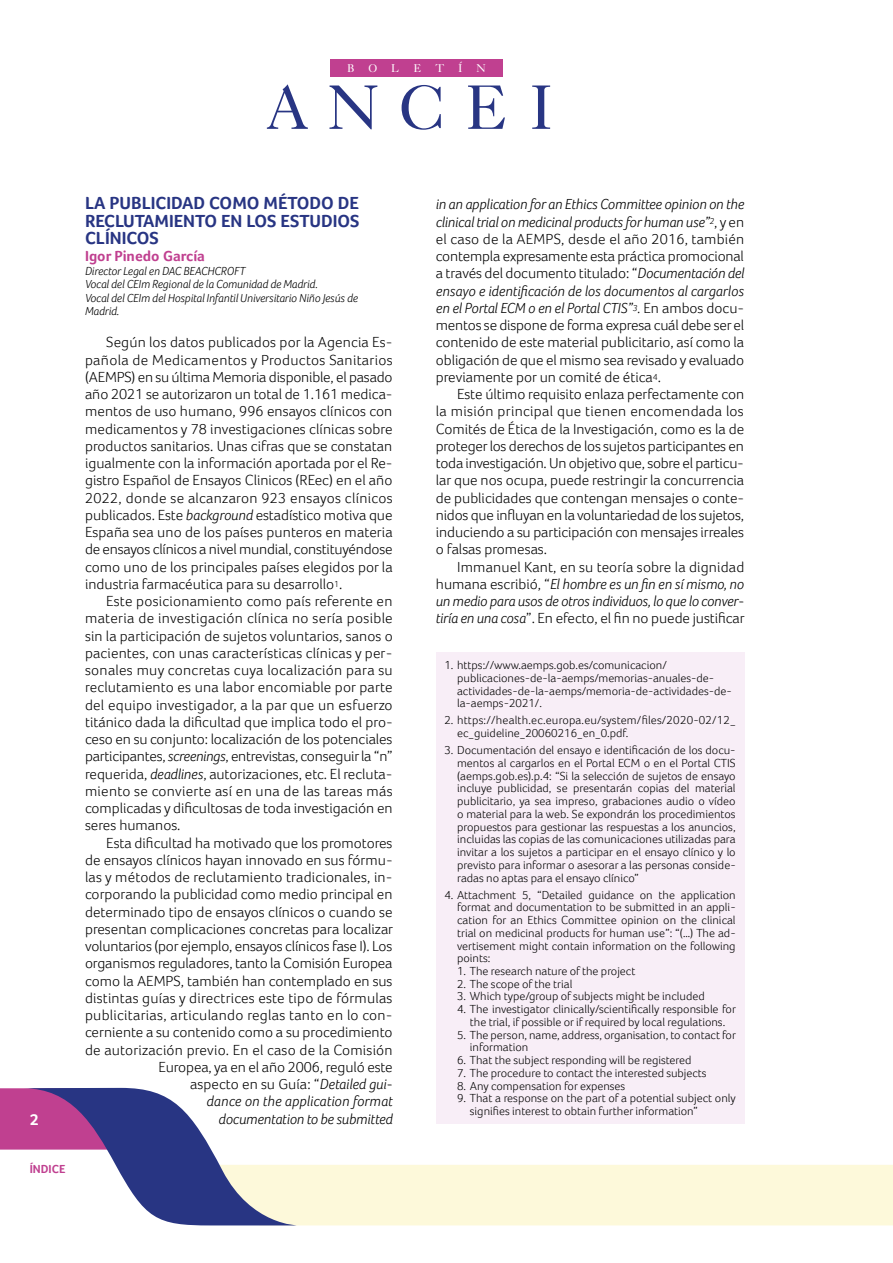
<style>
.page{position:relative;width:893px;height:1263px;background:#fff}
.page>*{position:absolute;margin:0;border:0;box-sizing:border-box;transform-origin:0 0}
.t1{font:62.85px "Caslon 540 LT Std";letter-spacing:.31em;color:#283583}
.t2{font:700 18px/17.2px "Foco Corp";color:#283583;text-align:justify}
.t3{font:700 16.2px "Foco Corp";color:#fff}
.t4{font:300 15px/17.2px "Foco Corp";color:#000;text-align:justify}
.t5{font:italic 300 15px/17.2px "Foco Corp";letter-spacing:-.005em;color:#000;text-align:justify}
.t6{font:700 15px "Foco Corp";color:#c04090}
.t7{font:300 12px/12.8px "Foco Corp";color:#000}
.t8{font:italic 300 12px/13.5px "Foco Corp";color:#000}
.t9{font:700 12px "Foco Corp";color:#c04090}
.t10{font:11.25px "Caslon 540 LT Std";letter-spacing:1.23em;color:#fff}
.s1{font-style:italic}
.s2{font-size:9px}
.s3{font-style:italic;font-size:9px}
.s4{font-style:normal}
</style>
<div class="page">
<div style="left:330px;top:60px;width:173px;height:17px;background:#c04090"></div>
<svg style="left:0;top:1088px;width:893px;height:137px"></svg>
<div style="left:436px;top:652px;width:308px;height:472px;background:#f8eef7"></div>
<p class="t10" style="left:347px;top:62px;width:140px">BOLETÍN</p>
<h1 class="t1" style="left:266px;top:69px;width:289px">ANCEI</h1>
<p class="t3" style="left:30px;top:1110px;width:10px">2</p>
<p class="t9" style="left:30px;top:1162px;width:37px">ÍNDICE</p>
<p class="t2" style="left:85px;top:194px;width:276px">LA PUBLICIDAD COMO MÉTODO DE RECLUTAMIENTO EN LOS ESTUDIOS CLÍNICOS</p>
<p class="t6" style="left:85px;top:247px;width:121px">Igor Pinedo García</p>
<p class="t8" style="left:85px;top:264px;width:274px">Director Legal en DAC BEACHCROFT<br>Vocal del CEIm Regional de la Comunidad de Madrid.<br>Vocal del CEIm del Hospital Infantil Universitario Niño Jesús de Madrid.</p>
<p class="t4" style="left:85px;top:333px;width:309px;text-indent:21px">Según los datos publicados por la Agencia Es&shy;pañola de Medicamentos y Productos Sanitarios (AEMPS) en su última Memoria disponible, el pasado año 2021 se autorizaron un total de 1.161 medica&shy;mentos de uso humano, 996 ensayos clínicos con medicamentos y 78 investigaciones clínicas sobre productos sanitarios. Unas cifras que se constatan igualmente con la información aportada por el Re&shy;gistro Español de Ensayos Clinicos (REec) en el año 2022, donde se alcanzaron 923 ensayos clínicos publicados. Este <span class="s1">background</span> estadístico motiva que España sea uno de los países punteros en materia de ensayos clínicos a nivel mundial, constituyéndose como uno de los principales países elegidos por la industria farmacéutica para su desarrollo<span class="s2">1</span>.</p>
<p class="t4" style="left:85px;top:592px;width:309px;text-indent:21px">Este posicionamiento como país referente en materia de investigación clínica no sería posible sin la participación de sujetos voluntarios, sanos o pacientes, con unas características clínicas y per&shy;sonales muy concretas cuya localización para su reclutamiento es una labor encomiable por parte del equipo investigador, a la par que un esfuerzo titánico dada la dificultad que implica todo el pro&shy;ceso en su conjunto: localización de los potenciales participantes, <span class="s1">screenings</span>, entrevistas, conseguir la “n” requerida, <span class="s1">deadlines</span>, autorizaciones, etc. El recluta&shy;miento se convierte así en una de las tareas más complicadas y dificultosas de toda investigación en seres humanos.</p>
<p class="t4" style="left:85px;top:834px;width:310px;text-align:right">Esta dificultad ha motivado que los promotores<br>de ensayos clínicos hayan innovado en sus fórmu&shy;las y métodos de reclutamiento tradicionales, in&shy;corporando la publicidad como medio principal en determinado tipo de ensayos clínicos o cuando se presentan complicaciones concretas para localizar voluntarios (por ejemplo, ensayos clínicos fase I). Los organismos reguladores, tanto la Comisión Europea como la AEMPS, también han contemplado en sus distintas guías y directrices este tipo de fórmulas publicitarias, articulando reglas tanto en lo con&shy;cerniente a su contenido como a su procedimiento de autorización previo. En el caso de la Comisión Europea, ya en el año 2006, reguló este<br>aspecto en su Guía: “<span class="s1">Detailed gui-<br>dance on the application format<br>documentation to be submitted</span></p>
<p class="t4" style="left:436px;top:195px;width:310px"><span class="s1">in an application for an Ethics Committee opinion on the clinical trial on medicinal products for human use”</span><span class="s3">2</span>, y en el caso de la AEMPS, desde el año 2016, también contempla expresamente esta práctica promocional a través del documento titulado: “<span class="s1">Documentación del ensayo e identificación de los documentos al cargarlos en el Portal ECM o en el Portal CTIS”</span><span class="s3">3</span><span class="s1">.</span> En ambos docu&shy;mentos se dispone de forma expresa cuál debe ser el contenido de este material publicitario, así como la obligación de que el mismo sea revisado y evaluado previamente por un comité de ética<span class="s2">4</span>.</p>
<p class="t4" style="left:436px;top:385px;width:310px;text-indent:21px">Este último requisito enlaza perfectamente con la misión principal que tienen encomendada los Comités de Ética de la Investigación, como es la de proteger los derechos de los sujetos participantes en toda investigación. Un objetivo que, sobre el particu&shy;lar que nos ocupa, puede restringir la concurrencia de publicidades que contengan mensajes o conte&shy;nidos que influyan en la voluntariedad de los sujetos, induciendo a su participación con mensajes irreales o falsas promesas.</p>
<p class="t5" style="left:436px;top:558px;width:310px;text-indent:21px"><span class="s4">Immanuel Kant, en su teoría sobre la dignidad humana escribió, “</span>El hombre es un fin en sí mismo, no un medio para usos de otros individuos, lo que lo conver&shy;tiría en una cosa<span class="s4">”. En efecto, el fin no puede justificar</span></p>
<p class="t7" style="left:457px;top:658px;width:276px;text-indent:-13px">1. https://www.aemps.gob.es/comunicacion/ publicaciones-de-la-aemps/memorias-anuales-de&shy;actividades-de-la-aemps/memoria-de-actividades-de&shy;la-aemps-2021/.</p>
<p class="t7" style="left:457px;top:714px;width:280px;text-indent:-13px">2. https://health.ec.europa.eu/system/files/2020-02/12_ ec_guideline_20060216_en_0.pdf.</p>
<p class="t7" style="left:457px;top:743px;width:280px;text-align:justify;text-indent:-13px">3. Documentación del ensayo e identificación de los docu&shy;mentos al cargarlos en el Portal ECM o en el Portal CTIS (aemps.gob.es).p.4: “Si la selección de sujetos de ensayo incluye publicidad, se presentarán copias del material publicitario, ya sea impreso, grabaciones audio o vídeo o material para la web. Se expondrán los procedimientos propuestos para gestionar las respuestas a los anuncios, incluidas las copias de las comunicaciones utilizadas para invitar a los sujetos a participar en el ensayo clínico y lo previsto para informar o asesorar a las personas conside&shy;radas no aptas para el ensayo clínico”</p>
<p class="t7" style="left:457px;top:888px;width:280px;text-align:justify;text-indent:-13px">4. Attachment 5, “Detailed guidance on the application format and documentation to be submitted in an appli&shy;cation for an Ethics Committee opinion on the clinical trial on medicinal products for human use”: “(…) The ad&shy;vertisement might contain information on the following points:</p>
<p class="t7" style="left:457px;top:964px;width:180px">1. The research nature of the project</p>
<p class="t7" style="left:457px;top:977px;width:117px">2. The scope of the trial</p>
<p class="t7" style="left:457px;top:990px;width:249px">3. Which type/group of subjects might be included</p>
<p class="t7" style="left:457px;top:1003px;width:280px;text-align:center">4. The investigator clinically/scientifically responsible for the trial, if possible or if required by local regulations.</p>
<p class="t7" style="left:470px;top:1028px;width:268px;text-indent:-13px">5. The person, name, address, organisation, to contact for information</p>
<p class="t7" style="left:457px;top:1054px;width:236px">6. That the subject responding will be registered</p>
<p class="t7" style="left:457px;top:1066px;width:251px">7. The procedure to contact the interested subjects</p>
<p class="t7" style="left:457px;top:1079px;width:170px">8. Any compensation for expenses</p>
<p class="t7" style="left:470px;top:1092px;width:267px;text-indent:-13px">9. That a response on the part of a potential subject only signifies interest to obtain further information”</p>
</div>
